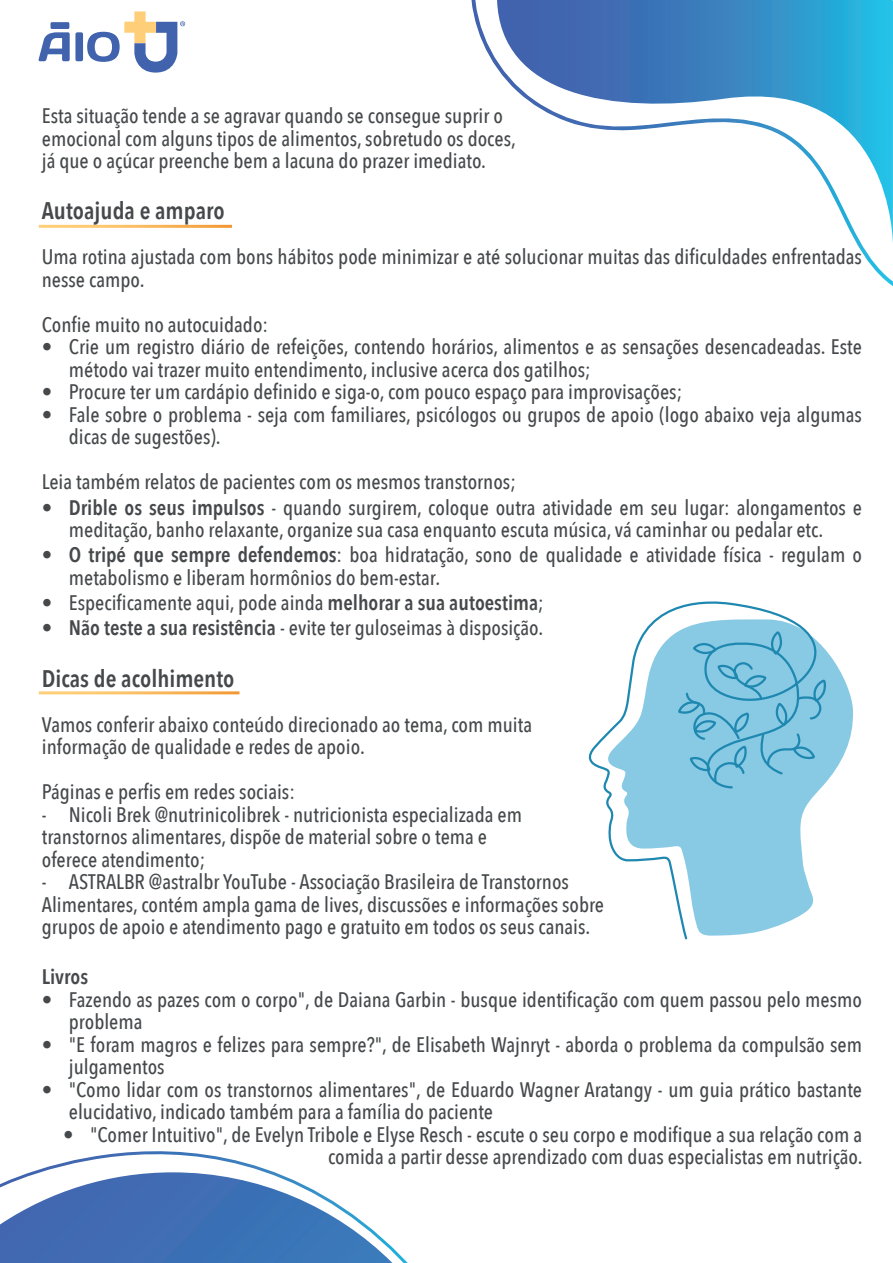
<style>
.page{position:relative;width:893px;height:1263px;background:#fff}
.page>*{position:absolute;margin:0;border:0;box-sizing:border-box;transform-origin:0 0}
.t1{font:600 24px "Avenir Next Condensed";color:#46494b}
.t2{font:500 21px/22.5px "Avenir Next Condensed";color:#46494b}
.t3{font:600 21px "Avenir Next Condensed";color:#46494b}
.s1{font-weight:600}
</style>
<div class="page">
<svg style="left:39px;top:11px;width:146px;height:62px"></svg>
<svg style="left:471px;top:0;width:422px;height:286px"></svg>
<svg style="left:497px;top:0;width:396px;height:245px"></svg>
<svg style="left:0;top:1151px;width:408px;height:112px"></svg>
<svg style="left:588px;top:601px;width:265px;height:339px"></svg>
<svg style="left:676px;top:629px;width:152px;height:155px;background:#7bc1dd"></svg>
<p class="t2" style="left:42px;top:104px;width:476px">Esta situação tende a se agravar quando se consegue suprir o emocional com alguns tipos de alimentos, sobretudo os doces, já que o açúcar preenche bem a lacuna do prazer imediato.</p>
<p class="t1" style="left:42px;top:190px;width:184px">Autoajuda e amparo</p>
<p class="t2" style="left:42px;top:246px;width:822px">Uma rotina ajustada com bons hábitos pode minimizar e até solucionar muitas das dificuldades enfrentadas nesse campo.</p>
<p class="t2" style="left:42px;top:313px;width:228px">Confie muito no autocuidado:</p>
<p class="t2" style="left:69px;top:336px;width:795px;text-indent:-27px">• Crie um registro diário de refeições, contendo horários, alimentos e as sensações desencadeadas. Este método vai trazer muito entendimento, inclusive acerca dos gatilhos;</p>
<p class="t2" style="left:42px;top:381px;width:642px">• Procure ter um cardápio definido e siga-o, com pouco espaço para improvisações;</p>
<p class="t2" style="left:69px;top:403px;width:795px;text-indent:-27px">• Fale sobre o problema - seja com familiares, psicólogos ou grupos de apoio (logo abaixo veja algumas dicas de sugestões).</p>
<p class="t2" style="left:42px;top:471px;width:475px">Leia também relatos de pacientes com os mesmos transtornos;</p>
<p class="t2" style="left:42px;top:496px;width:822px;text-align:center"><span class="s1">• Drible os seus impulsos</span> - quando surgirem, coloque outra atividade em seu lugar: alongamentos e meditação, banho relaxante, organize sua casa enquanto escuta música, vá caminhar ou pedalar etc.</p>
<p class="t2" style="left:69px;top:544px;width:795px;text-indent:-27px"><span class="s1">• O tripé que sempre defendemos</span>: boa hidratação, sono de qualidade e atividade física - regulam o metabolismo e liberam hormônios do bem-estar.</p>
<p class="t2" style="left:42px;top:591px;width:503px">• Especificamente aqui, pode ainda <span class="s1">melhorar a sua autoestima</span>;</p>
<p class="t2" style="left:42px;top:617px;width:503px"><span class="s1">• Não teste a sua resistência</span> - evite ter guloseimas à disposição.</p>
<p class="t1" style="left:42px;top:657px;width:194px">Dicas de acolhimento</p>
<p class="t2" style="left:42px;top:713px;width:492px">Vamos conferir abaixo conteúdo direcionado ao tema, com muita informação de qualidade e redes de apoio.</p>
<p class="t2" style="left:42px;top:780px;width:255px">Páginas e perfis em redes sociais:</p>
<p class="t2" style="left:42px;top:803px;width:482px">- Nicoli Brek @nutrinicolibrek - nutricionista especializada em transtornos alimentares, dispõe de material sobre o tema e oferece atendimento;</p>
<p class="t2" style="left:42px;top:870px;width:564px">- ASTRALBR @astralbr YouTube - Associação Brasileira de Transtornos<br>Alimentares, contém ampla gama de lives, discussões e informações sobre grupos de apoio e atendimento pago e gratuito em todos os seus canais.</p>
<p class="t3" style="left:42px;top:959px;width:48px">Livros</p>
<p class="t2" style="left:69px;top:988px;width:795px;text-indent:-27px">• Fazendo as pazes com o corpo", de Daiana Garbin - busque identificação com quem passou pelo mesmo problema</p>
<p class="t2" style="left:69px;top:1033px;width:795px;text-indent:-27px">• "E foram magros e felizes para sempre?", de Elisabeth Wajnryt - aborda o problema da compulsão sem julgamentos</p>
<p class="t2" style="left:69px;top:1078px;width:795px;text-indent:-27px">• "Como lidar com os transtornos alimentares", de Eduardo Wagner Aratangy - um guia prático bastante elucidativo, indicado também para a família do paciente</p>
<p class="t2" style="left:63px;top:1123px;width:801px;text-align:right">• "Comer Intuitivo", de Evelyn Tribole e Elyse Resch - escute o seu corpo e modifique a sua relação com a comida a partir desse aprendizado com duas especialistas em nutrição.</p>
</div>
